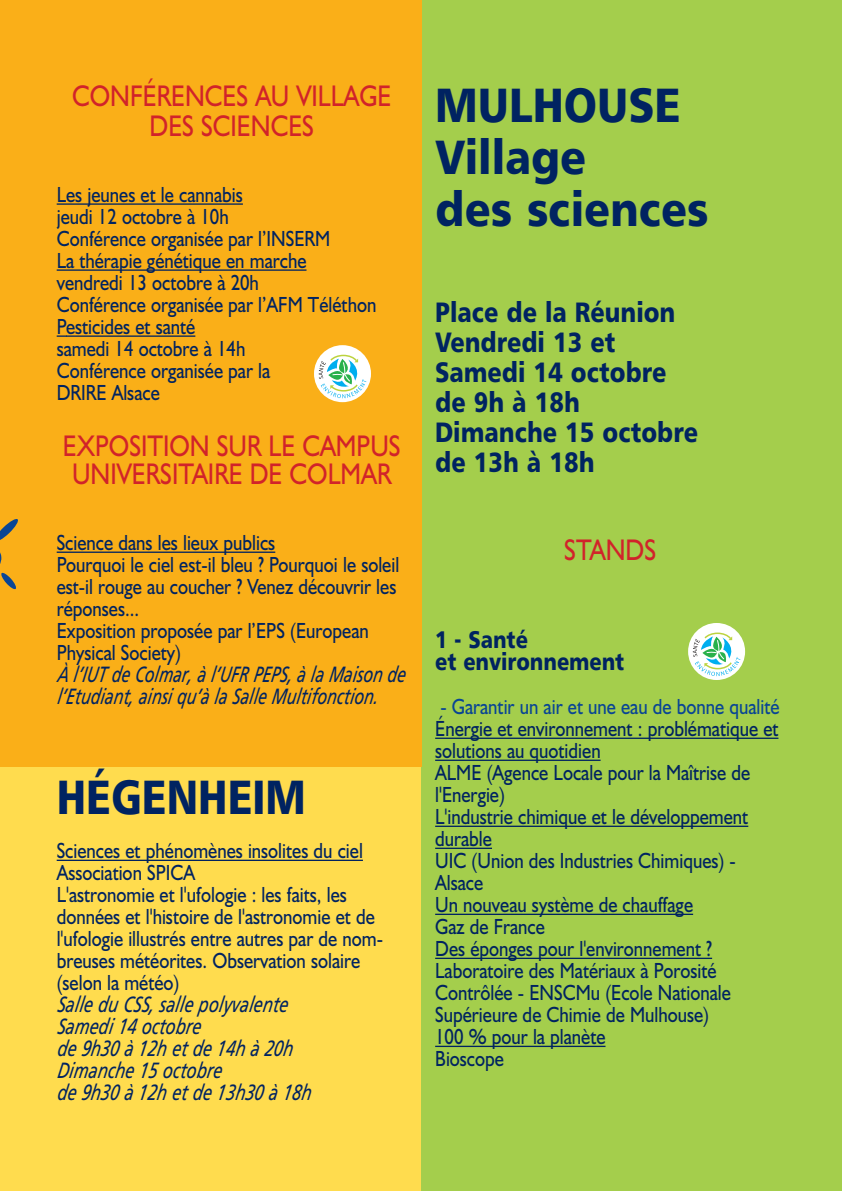
<style>
.page{position:relative;width:842px;height:1191px;background:#ffdc4e}
.page>*{position:absolute;margin:0;border:0;box-sizing:border-box;transform-origin:0 0}
.t1{font:48px/52px "Humanist 777 BT Black B";color:#002361;scale:.9 1}
.t2{font:48px "Humanist 777 BT Black B";color:#002361;scale:.85 1}
.t3{font:30px/30px "Humanist 521 BT";color:#d1232a;text-align:center;scale:.85 1}
.t4{font:28px/30px "Humanist 777 BT Black B";color:#002361;scale:.85 1}
.t5{font:24px/22px "Humanist 777 BT Black B";color:#002361;scale:.85 1}
.t6{font:22px/22px "Humanist 521 BT";color:#002361;scale:.85 1}
.t7{font:italic 22px/22px "Frutiger";color:#002361;scale:.75 1}
.t8{font:italic 22px/22px "Frutiger";color:#002361;scale:.72 1}
.t9{font:22px "Humanist 521 BT";color:#094594;scale:.85 1}
</style>
<div class="page">
<div style="left:422px;top:0;width:420px;height:1191px;background:#a4ce4c"></div>
<div style="left:0;top:0;width:422px;height:766px;background:#faaf18"></div>
<hr style="left:57px;top:203px;width:186px;height:2px;background:#002361">
<hr style="left:57px;top:269px;width:249px;height:2px;background:#002361">
<svg style="left:57px;top:335px;width:9px;height:2px"></svg>
<hr style="left:66px;top:335px;width:129px;height:2px;background:#002361">
<hr style="left:57px;top:551px;width:218px;height:2px;background:#002361">
<hr style="left:57px;top:859px;width:306px;height:2px;background:#002361">
<hr style="left:435px;top:737px;width:343px;height:2px;background:#002361">
<hr style="left:435px;top:759px;width:166px;height:2px;background:#002361">
<hr style="left:435px;top:825px;width:313px;height:2px;background:#002361">
<hr style="left:435px;top:847px;width:57px;height:2px;background:#002361">
<hr style="left:435px;top:913px;width:258px;height:2px;background:#002361">
<hr style="left:435px;top:957px;width:277px;height:2px;background:#002361">
<hr style="left:435px;top:1045px;width:170px;height:2px;background:#002361">
<svg style="left:0;top:519px;width:18px;height:71px"></svg>
<div style="left:688px;top:623px;width:57px;height:57px;background:#fff;border-radius:50%"></div>
<svg style="left:693px;top:632px;width:47px;height:44px"></svg>
<div style="left:314px;top:345px;width:57px;height:57px;background:#fff;border-radius:50%"></div>
<svg style="left:319px;top:354px;width:47px;height:44px"></svg>
<h2 class="t3" style="left:72px;top:84px;width:377px">CONFÉRENCES AU VILLAGE<br>DES SCIENCES</h2>
<p class="t6" style="left:57px;top:186px;width:378px">Les jeunes et le cannabis<br>jeudi 12 octobre à 10h<br>Conférence organisée par l’INSERM<br>La thérapie génétique en marche vendredi 13 octobre à 20h<br>Conférence organisée par l’AFM Téléthon<br>Pesticides et santé<br>samedi 14 octobre à 14h<br>Conférence organisée par la<br>DRIRE Alsace</p>
<h2 class="t3" style="left:63px;top:435px;width:399px;line-height:28px">EXPOSITION SUR LE CAMPUS<br>UNIVERSITAIRE DE COLMAR</h2>
<p class="t6" style="left:57px;top:534px;width:405px">Science dans les lieux publics<br>Pourquoi le ciel est-il bleu ? Pourquoi le soleil est-il rouge au coucher ? Venez découvrir les réponses...<br>Exposition proposée par l’EPS (European<br>Physical Society)</p>
<p class="t8" style="left:57px;top:665px;width:490px">Àl’IUT de Colmar, à l’UFR PEPS, à la Maison de l’Etudiant, ainsi qu’à la Salle Multifonction.</p>
<h1 class="t2" style="left:57px;top:769px;width:295px">HÉGENHEIM</h1>
<p class="t6" style="left:57px;top:842px;width:385px">Sciences et phénomènes insolites du ciel Association SPICA<br>L'astronomie et l'ufologie : les faits, les données et l'histoire de l'astronomie et de l'ufologie illustrés entre autres par de nom&shy;breuses météorites. Observation solaire (selon la météo)</p>
<p class="t7" style="left:57px;top:995px;width:345px">Salle du CSS, salle polyvalente<br>Samedi 14 octobre<br>de 9h30 à 12h et de 14h à 20h<br>Dimanche 15 octobre<br>de 9h30 à 12h et de 13h30 à 18h</p>
<h1 class="t1" style="left:435px;top:79px;width:305px">MULHOUSE<br>Village<br>des sciences</h1>
<p class="t4" style="left:435px;top:297px;width:311px">Place de la Réunion<br>Vendredi 13 et<br>Samedi 14 octobre de 9h à 18h<br>Dimanche 15 octobre de 13h à 18h</p>
<h2 class="t3" style="left:564px;top:538px;width:109px">STANDS</h2>
<p class="t5" style="left:435px;top:628px;width:224px">1 - Santé<br>et environnement</p>
<p class="t9" style="left:440px;top:698px;width:401px">- Garantir un air et une eau de bonne qualité</p>
<p class="t6" style="left:435px;top:719px;width:405px">Énergie et environnement : problématique et solutions au quotidien<br>ALME (Agence Locale pour la Maîtrise de l'Energie)<br>L'industrie chimique et le développement durable<br>UIC (Union des Industries Chimiques) -<br>Alsace<br>Un nouveau système de chauffage<br>Gaz de France<br>Des éponges pour l'environnement ?<br>Laboratoire des Matériaux à Porosité<br>Contrôlée - ENSCMu (Ecole Nationale<br>Supérieure de Chimie de Mulhouse)<br>100 % pour la planète<br>Bioscope</p>
</div>
